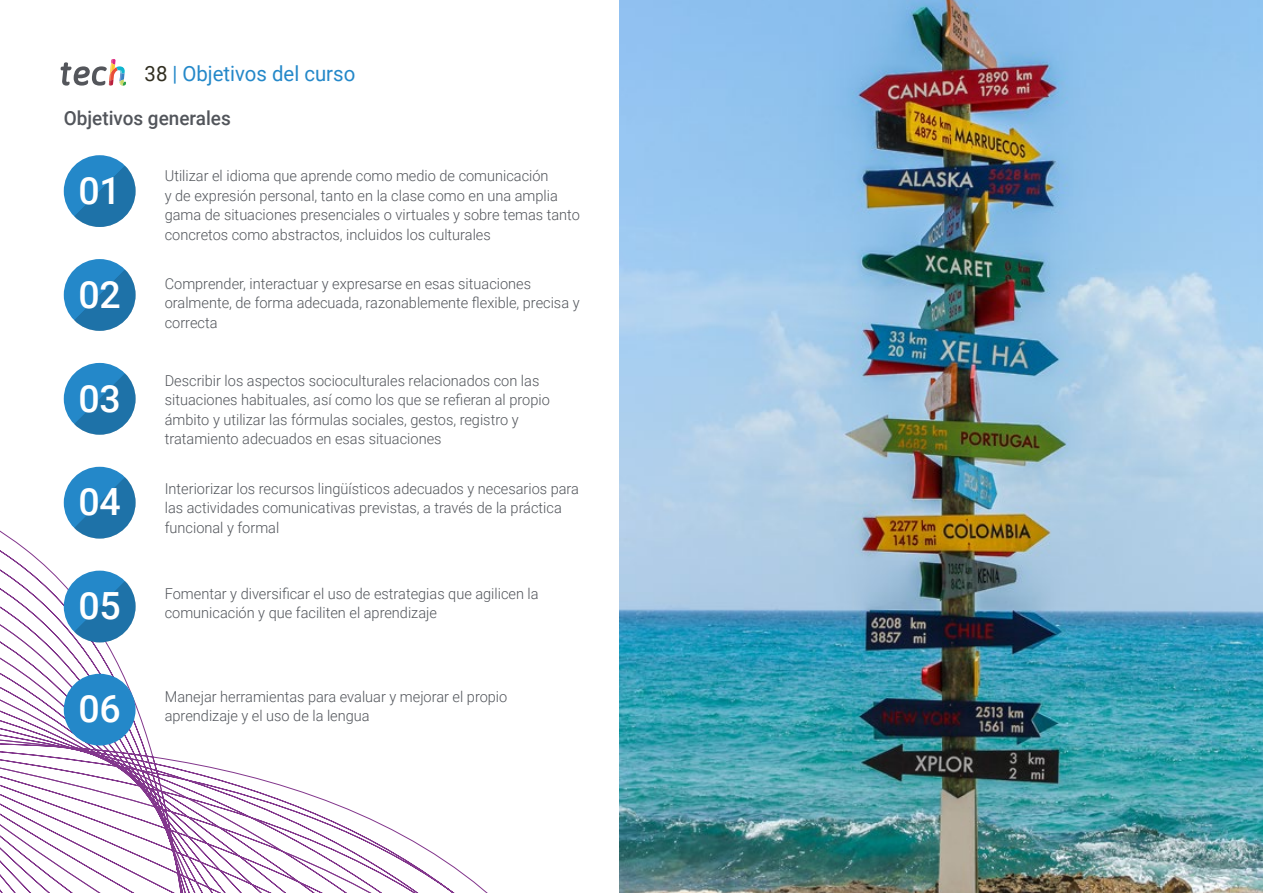
<style>
.page{position:relative;width:1263px;height:893px;background:#fff}
.page>*{position:absolute;margin:0;border:0;box-sizing:border-box;transform-origin:0 0}
.t1{font:500 37.5px "Roboto";color:#fff}
.t2{font:21px "Roboto";color:#2488c9}
.t3{font:500 19.5px "Roboto";color:#52555b}
.t4{font:300 15px/19.5px "Roboto";color:#52555b}
.s1{color:#312e20}
</style>
<div class="page">
<svg style="left:61px;top:59px;width:65px;height:27px"></svg>
<img style="left:619px;top:0;width:643px;height:893px">
<svg style="left:0;top:518px;width:488px;height:375px"></svg>
<div style="left:64px;top:155px;width:72px;height:72px;background:#2488c9;border-radius:50%"></div>
<div style="left:64px;top:259px;width:72px;height:72px;background:#2488c9;border-radius:50%"></div>
<div style="left:64px;top:363px;width:72px;height:72px;background:#2488c9;border-radius:50%"></div>
<div style="left:64px;top:467px;width:72px;height:71px;background:#2488c9;border-radius:50%"></div>
<div style="left:64px;top:571px;width:72px;height:71px;background:#2488c9;border-radius:50%"></div>
<div style="left:64px;top:674px;width:72px;height:71px;background:#2488c9;border-radius:50%"></div>
<svg style="left:74px;top:166px;width:62px;height:61px"></svg>
<svg style="left:74px;top:270px;width:62px;height:61px"></svg>
<svg style="left:74px;top:373px;width:62px;height:62px"></svg>
<svg style="left:74px;top:477px;width:62px;height:61px"></svg>
<svg style="left:74px;top:581px;width:62px;height:61px"></svg>
<hr style="left:1262px;top:0;width:1px;height:893px;background:#2488c9">
<h2 class="t2" style="left:145px;top:59px;width:212px"><span class="s1">38</span> | Objetivos del curso</h2>
<h3 class="t3" style="left:64px;top:105px;width:169px">Objetivos generales</h3>
<h1 class="t1" style="left:78px;top:164px;width:44px">01</h1>
<h1 class="t1" style="left:78px;top:268px;width:44px">02</h1>
<h1 class="t1" style="left:78px;top:372px;width:44px">03</h1>
<h1 class="t1" style="left:78px;top:476px;width:44px">04</h1>
<h1 class="t1" style="left:78px;top:580px;width:44px">05</h1>
<h1 class="t1" style="left:78px;top:683px;width:44px">06</h1>
<p class="t4" style="left:165px;top:166px;width:417px">Utilizar el idioma que aprende como medio de comunicación<br>y de expresión personal, tanto en la clase como en una amplia gama de situaciones presenciales o virtuales y sobre temas tanto concretos como abstractos, incluidos los culturales</p>
<p class="t4" style="left:165px;top:273px;width:416px">Comprender, interactuar y expresarse en esas situaciones oralmente, de forma adecuada, razonablemente flexible, precisa y correcta</p>
<p class="t4" style="left:165px;top:370px;width:387px">Describir los aspectos socioculturales relacionados con las situaciones habituales, así como los que se refieran al propio ámbito y utilizar las fórmulas sociales, gestos, registro y tratamiento adecuados en esas situaciones</p>
<p class="t4" style="left:165px;top:478px;width:416px">Interiorizar los recursos lingüísticos adecuados y necesarios para las actividades comunicativas previstas, a través de la práctica funcional y formal</p>
<p class="t4" style="left:165px;top:583px;width:375px">Fomentar y diversificar el uso de estrategias que agilicen la comunicación y que faciliten el aprendizaje</p>
<p class="t4" style="left:165px;top:686px;width:344px">Manejar herramientas para evaluar y mejorar el propio aprendizaje y el uso de la lengua</p>
</div>
